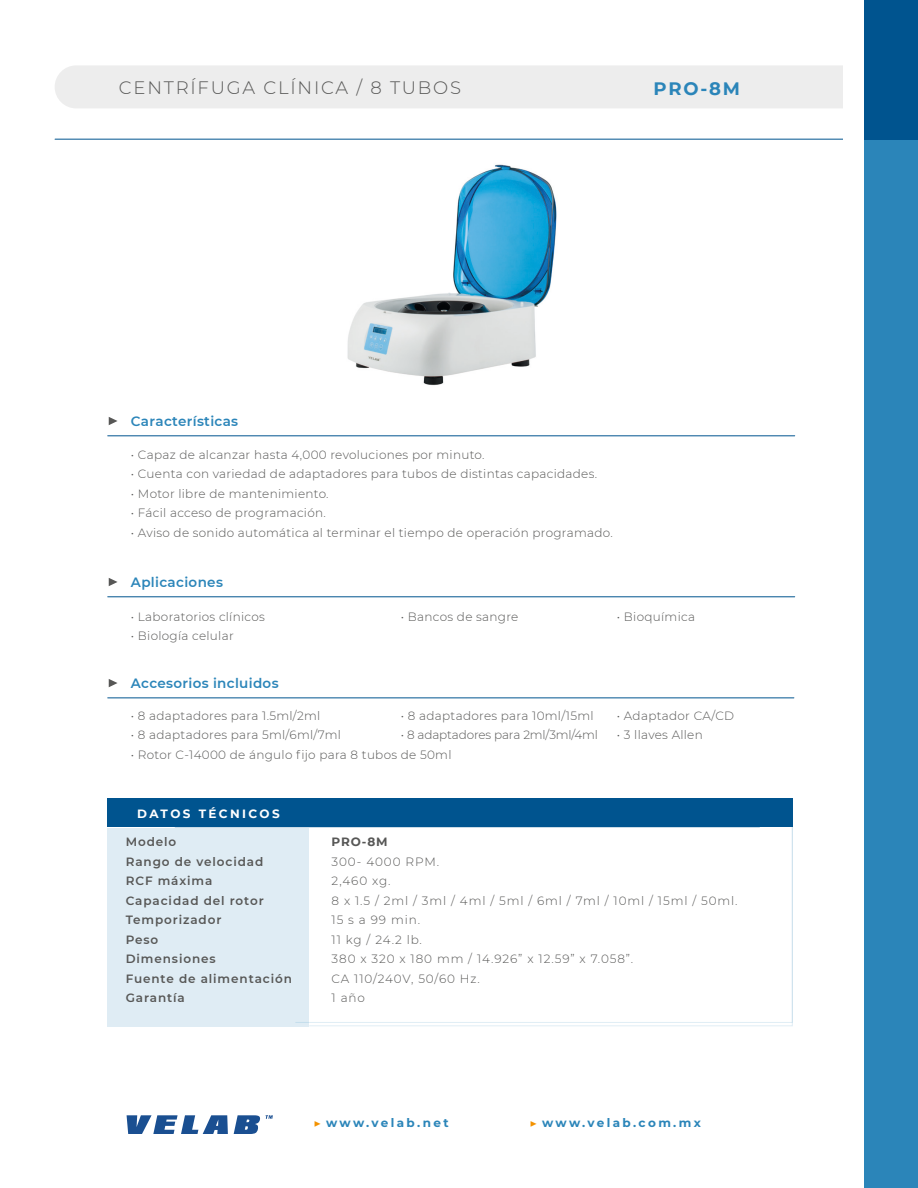
<style>
.page{position:relative;width:918px;height:1188px;background:#fff}
.page>*{position:absolute;margin:0;border:0;box-sizing:border-box;transform-origin:0 0}
.t1{font:300 18px "Montserrat";letter-spacing:.1em;color:#575756}
.t2{font:700 18px "Montserrat";color:#2b85b9}
.t3{font:600 13.5px "Montserrat";letter-spacing:.025em;color:#2b85b9}
.t4{font:300 12px "Montserrat";letter-spacing:.025em;color:#575756}
.t5{font:300 12px "Montserrat";letter-spacing:.075em;color:#575756}
.t6{font:600 12px "Montserrat";letter-spacing:.075em;color:#575756}
.t7{font:700 12px "Montserrat";letter-spacing:.185em;color:#2b85b9}
.t8{font:300 12px "Montserrat";letter-spacing:-.01em;color:#575756}
.t9{font:12px "Montserrat";letter-spacing:.075em;color:#2b85b9}
.t10{font:700 12px "Montserrat";letter-spacing:.075em;color:#2b85b9}
.t11{font:700 12px "Montserrat";letter-spacing:.2em;color:#fff}
.t12{font:700 12px "Montserrat";color:#575756}
.s1{font-family:"Minion Pro";font-weight:400;color:#f39200}
.s2{font-family:"Minion Pro";color:#f39200}
</style>
<div class="page">
<div style="left:55px;top:65px;width:808px;height:43px;background:#ededed;border-radius:22px"></div>
<hr style="left:55px;top:139px;width:810px;height:1px;background:#00548f">
<div style="left:864px;top:140px;width:54px;height:1048px;background:#2b85b9"></div>
<div style="left:864px;top:0;width:54px;height:140px;background:#00548f"></div>
<div style="left:844px;top:1px;width:20px;height:1186px;background:#fff"></div>
<svg style="left:126px;top:1115px;width:147px;height:19px"></svg>
<hr style="left:108px;top:697px;width:686px;height:1px;background:#00548f">
<hr style="left:108px;top:596px;width:687px;height:1px;background:#00548f">
<hr style="left:108px;top:435px;width:687px;height:1px;background:#00548f">
<svg style="left:109px;top:417px;width:9px;height:8px"></svg>
<svg style="left:109px;top:578px;width:9px;height:8px"></svg>
<svg style="left:109px;top:679px;width:9px;height:8px"></svg>
<img style="left:347px;top:164px;width:210px;height:222px">
<div style="left:108px;top:828px;width:201px;height:198px;background:#dfecf4"></div>
<svg style="left:308px;top:827px;width:485px;height:200px"></svg>
<div style="left:108px;top:798px;width:685px;height:29px;background:#00548f"></div>
<p class="t1" style="left:119px;top:75px;width:344px">CENTRÍFUGA CLÍNICA / 8 TUBOS</p>
<p class="t2" style="left:654px;top:76px;width:88px">PRO-8M</p>
<p class="t3" style="left:131px;top:411px;width:109px">Características</p>
<p class="t4" style="left:131px;top:446px;width:355px">• Capaz de alcanzar hasta 4,000 revoluciones por minuto.</p>
<p class="t4" style="left:131px;top:466px;width:468px">• Cuenta con variedad de adaptadores para tubos de distintas capacidades.</p>
<p class="t4" style="left:131px;top:485px;width:199px">• Motor libre de mantenimiento.</p>
<p class="t4" style="left:131px;top:505px;width:197px">• Fácil acceso de programación.</p>
<p class="t4" style="left:131px;top:524px;width:483px">• Aviso de sonido automática al terminar el tiempo de operación programado.</p>
<p class="t3" style="left:131px;top:572px;width:94px">Aplicaciones</p>
<p class="t4" style="left:131px;top:608px;width:135px">• Laboratorios clínicos</p>
<p class="t4" style="left:401px;top:608px;width:119px">• Bancos de sangre</p>
<p class="t4" style="left:617px;top:608px;width:80px">• Bioquímica</p>
<p class="t4" style="left:131px;top:628px;width:104px">• Biología celular</p>
<p class="t3" style="left:131px;top:673px;width:149px">Accesorios incluidos</p>
<p class="t4" style="left:131px;top:707px;width:191px">• 8 adaptadores para 1.5ml/2ml</p>
<p class="t4" style="left:401px;top:707px;width:194px">• 8 adaptadores para 10ml/15ml</p>
<p class="t4" style="left:617px;top:707px;width:119px">• Adaptador CA/CD</p>
<p class="t4" style="left:131px;top:727px;width:212px">• 8 adaptadores para 5ml/6ml/7ml</p>
<p class="t8" style="left:401px;top:727px;width:199px">• 8 adaptadores para 2ml/3ml/4ml</p>
<p class="t4" style="left:617px;top:727px;width:87px">• 3 llaves Allen</p>
<p class="t4" style="left:131px;top:746px;width:322px">• Rotor C-14000 de ángulo fijo para 8 tubos de 50ml</p>
<p class="t11" style="left:137px;top:805px;width:144px">DATOS TÉCNICOS</p>
<p class="t6" style="left:126px;top:834px;width:52px">Modelo</p>
<p class="t6" style="left:126px;top:853px;width:139px">Rango de velocidad</p>
<p class="t6" style="left:126px;top:873px;width:88px">RCF máxima</p>
<p class="t6" style="left:126px;top:892px;width:140px">Capacidad del rotor</p>
<p class="t6" style="left:126px;top:912px;width:97px">Temporizador</p>
<p class="t6" style="left:126px;top:931px;width:34px">Peso</p>
<p class="t6" style="left:126px;top:951px;width:92px">Dimensiones</p>
<p class="t6" style="left:126px;top:970px;width:168px">Fuente de alimentación</p>
<p class="t6" style="left:126px;top:990px;width:61px">Garantía</p>
<p class="t12" style="left:332px;top:833px;width:58px">PRO-8M</p>
<p class="t5" style="left:332px;top:853px;width:109px">300- 4000 RPM.</p>
<p class="t4" style="left:332px;top:873px;width:60px">2,460 xg.</p>
<p class="t5" style="left:332px;top:892px;width:407px">8 x 1.5 / 2ml / 3ml / 4ml / 5ml / 6ml / 7ml / 10ml / 15ml / 50ml.</p>
<p class="t4" style="left:332px;top:912px;width:90px">15 s a 99 min.</p>
<p class="t4" style="left:332px;top:931px;width:92px">11 kg / 24.2 lb.</p>
<p class="t5" style="left:332px;top:951px;width:303px">380 x 320 x 180 mm / 14.926” x 12.59” x 7.058”.</p>
<p class="t5" style="left:332px;top:970px;width:150px">CA 110/240V, 50/60 Hz.</p>
<p class="t4" style="left:332px;top:990px;width:35px">1 año</p>
<p class="t10" style="left:311px;top:1110px;width:119px"><span class="s1">▶</span> www.velab.net</p>
<p class="t9" style="left:527px;top:1111px;width:123px"><span class="s2">▶</span> sales@velab.net</p>
<p class="t7" style="left:314px;top:1114px;width:137px"><span class="s1">▶</span> www.velab.net</p>
<p class="t7" style="left:530px;top:1114px;width:173px"><span class="s1">▶</span> www.velab.com.mx</p>
</div>
